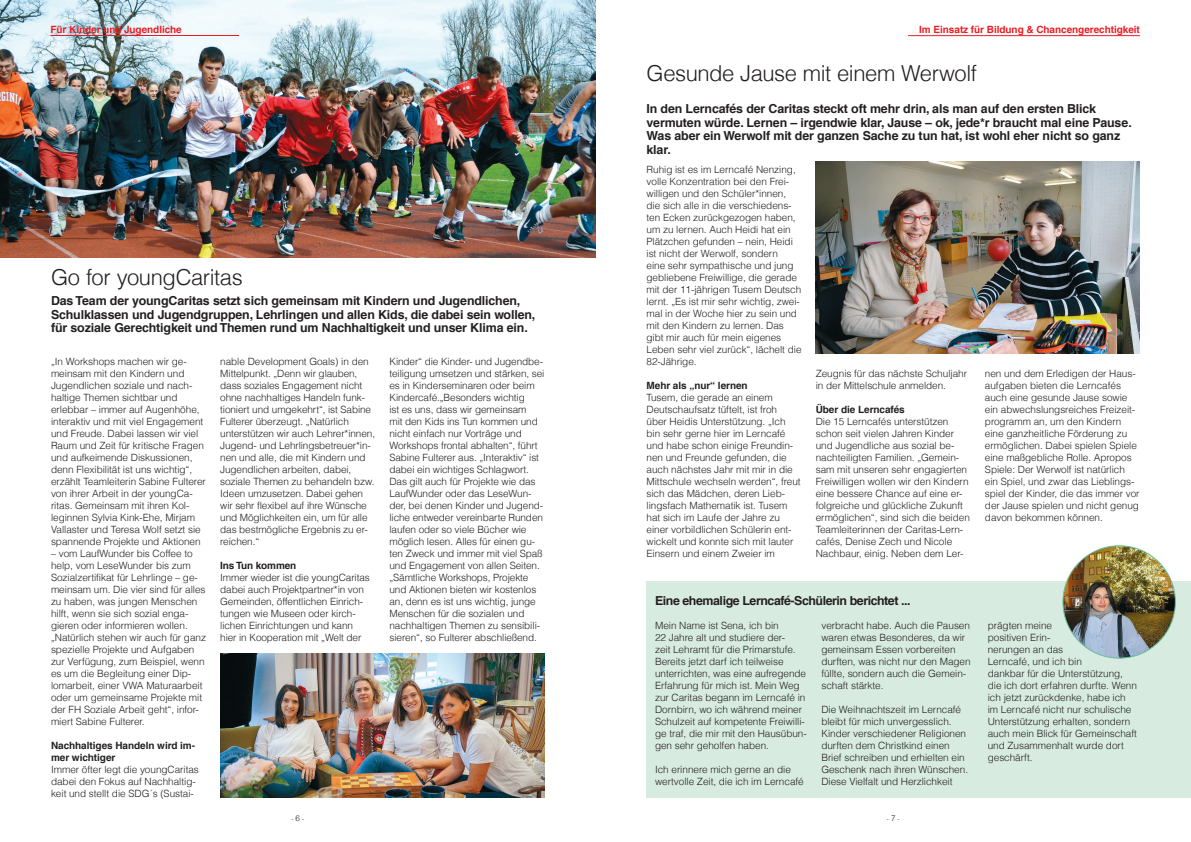
<style>
.page{position:relative;width:1191px;height:842px;background:#fff}
.page>*{position:absolute;margin:0;border:0;box-sizing:border-box;transform-origin:0 0}
.Überschrift{font:300 22px "Helveticafor Caritas";letter-spacing:-.02em;color:#231f20}
.Zwischenüberschrift{font:700 12.4px/13.5px "Helveticafor Caritas";letter-spacing:-.01em;color:#231f20}
.Zwischenüberschrift-2{font:700 12.4px "Helveticafor Caritas";letter-spacing:-.035em;color:#231f20}
.Name_kursiv{font:300 10px/12px "Helveticafor Caritas";letter-spacing:-.005em;color:#231f20}
.Zwischenüberschrift-3{font:300 10px/12px "Helveticafor Caritas";letter-spacing:-.005em;color:#231f20}
.Name_kursiv-2{font:700 10px/12px "Helveticafor Caritas";letter-spacing:-.005em;color:#231f20}
.Fließtext_bold{font:700 10px "Helveticafor Caritas";letter-spacing:-.005em;color:#ec1c23}
.t1{font:300 6px "Helveticafor Caritas";color:#231f20}
.s1{font-size:8px}
</style>
<div class="page">
<img style="left:0;top:0;width:595px;height:257px">
<hr style="left:50px;top:35px;width:189px;height:1px;background:#ec1c23">
<img style="left:220px;top:653px;width:324px;height:144px">
<hr style="left:908px;top:35px;width:232px;height:1px;background:#ec1c23">
<img style="left:815px;top:161px;width:325px;height:192px">
<div style="left:646px;top:581px;width:545px;height:216px;background:#d8ebe1"></div>
<img style="left:1063px;top:546px;width:112px;height:112px;border-radius:56px">
<p class="Fließtext_bold" style="left:50px;top:23px;width:133px">Für Kinder und Jugendliche</p>
<p class="Überschrift" style="left:51px;top:263px;width:193px">Go for youngCaritas</p>
<p class="Zwischenüberschrift" style="left:51px;top:294px;width:486px">Das Team der youngCaritas setzt sich gemeinsam mit Kindern und Jugendlichen,<br>Schulklassen und Jugendgruppen, Lehrlingen und allen Kids, die dabei sein wollen, für soziale Gerechtigkeit und Themen rund um Nachhaltigkeit und unser Klima ein.</p>
<p class="Name_kursiv" style="left:51px;top:356px;width:156px">„In Workshops machen wir ge&shy;meinsam mit den Kindern und<br>Jugendlichen soziale und nach&shy;haltige Themen sichtbar und erlebbar – immer auf Augenhöhe, interaktiv und mit viel Engagement und Freude. Dabei lassen wir viel<br>Raum und Zeit für kritische Fragen und aufkeimende Diskussionen, denn Flexibilität ist uns wichtig“, erzählt Teamleiterin Sabine Fulterer von ihrer Arbeit in der youngCa&shy;ritas. Gemeinsam mit ihren Kol&shy;leginnen Sylvia Kink-Ehe, Mirjam<br>Vallaster und Teresa Wolf setzt sie spannende Projekte und Aktionen</p>
<p class="Name_kursiv" style="left:51px;top:548px;width:156px">– vom LaufWunder bis Coffee to help, vom LeseWunder bis zum<br>Sozialzertifikat für Lehrlinge – ge&shy;meinsam um. Die vier sind für alles zu haben, was jungen Menschen hilft, wenn sie sich sozial enga&shy;gieren oder informieren wollen. „Natürlich stehen wir auch für ganz spezielle Projekte und Aufgaben zur Verfügung, zum Beispiel, wenn es um die Begleitung einer Dip&shy;lomarbeit, einer VWA Maturaarbeit oder um gemeinsame Projekte mit der FH Soziale Arbeit geht“, infor&shy;miert Sabine Fulterer.</p>
<p class="Name_kursiv-2" style="left:51px;top:740px;width:145px">Nachhaltiges Handeln wird im&shy;mer wichtiger</p>
<p class="Name_kursiv" style="left:51px;top:764px;width:149px">Immer öfter legt die youngCaritas dabei den Fokus auf Nachhaltig&shy;keit und stellt die SDG´s (Sustai-</p>
<p class="Name_kursiv" style="left:220px;top:356px;width:156px">nable Development Goals) in den<br>Mittelpunkt. „Denn wir glauben, dass soziales Engagement nicht ohne nachhaltiges Handeln funk&shy;tioniert und umgekehrt“, ist Sabine<br>Fulterer überzeugt. „Natürlich unterstützen wir auch Lehrer*innen,<br>Jugend- und Lehrlingsbetreuer*in&shy;nen und alle, die mit Kindern und<br>Jugendlichen arbeiten, dabei, soziale Themen zu behandeln bzw.<br>Ideen umzusetzen. Dabei gehen wir sehr flexibel auf ihre Wünsche und Möglichkeiten ein, um für alle das bestmögliche Ergebnis zu er&shy;reichen.“</p>
<p class="Name_kursiv-2" style="left:220px;top:560px;width:78px">Ins Tun kommen</p>
<p class="Name_kursiv" style="left:220px;top:572px;width:151px">Immer wieder ist die youngCaritas dabei auch Projektpartner*in von<br>Gemeinden, öffentlichen Einrich&shy;tungen wie Museen oder kirch&shy;lichen Einrichtungen und kann hier in Kooperation mit „Welt der</p>
<p class="Name_kursiv" style="left:389px;top:356px;width:156px">Kinder“ die Kinder- und Jugendbe&shy;teiligung umsetzen und stärken, sei es in Kinderseminaren oder beim Kindercafé.„Besonders wichtig<br>ist es uns, dass wir gemeinsam<br>mit den Kids ins Tun kommen und nicht einfach nur Vorträge und Workshops frontal abhalten“, führt Sabine Fulterer aus. „Interaktiv“ ist dabei ein wichtiges Schlagwort.<br>Das gilt auch für Projekte wie das LaufWunder oder das LeseWun&shy;der, bei denen Kinder und Jugend&shy;liche entweder vereinbarte Runden laufen oder so viele Bücher wie möglich lesen. Alles für einen gu&shy;ten Zweck und immer mit viel Spaß und Engagement von allen Seiten.</p>
<p class="Name_kursiv" style="left:389px;top:572px;width:152px">„Sämtliche Workshops, Projekte und Aktionen bieten wir kostenlos an, denn es ist uns wichtig, junge Menschen für die sozialen und nachhaltigen Themen zu sensibili&shy;sieren“, so Fulterer abschließend.</p>
<p class="Fließtext_bold" style="left:919px;top:23px;width:222px">Im Einsatz für Bildung &amp; Chancengerechtigkeit</p>
<p class="Überschrift" style="left:646px;top:59px;width:332px">Gesunde Jause mit einem Werwolf</p>
<p class="Zwischenüberschrift" style="left:646px;top:102px;width:487px">In den Lerncafés der Caritas steckt oft mehr drin, als man auf den ersten Blick vermuten würde. Lernen – irgendwie klar, Jause – ok, jede*r braucht mal eine Pause.<br>Was aber ein Werwolf mit der ganzen Sache zu tun hat, ist wohl eher nicht so ganz klar.</p>
<p class="Name_kursiv" style="left:646px;top:164px;width:156px">Ruhig ist es im Lerncafé Nenzing, volle Konzentration bei den Frei&shy;willigen und den Schüler*innen, die sich alle in die verschiedens&shy;ten Ecken zurückgezogen haben, um zu lernen. Auch Heidi hat ein<br>Plätzchen gefunden – nein, Heidi ist nicht der Werwolf, sondern<br>eine sehr sympathische und jung gebliebene Freiwillige, die gerade mit der 11-jährigen Tusem Deutsch lernt. „Es ist mir sehr wichtig, zwei&shy;mal in der Woche hier zu sein und mit den Kindern zu lernen. Das gibt mir auch für mein eigenes<br>Leben sehr viel zurück“, lächelt die<br>82-Jährige.</p>
<p class="Name_kursiv-2" style="left:646px;top:380px;width:103px">Mehr als „nur“ lernen</p>
<p class="Name_kursiv" style="left:646px;top:392px;width:156px">Tusem, die gerade an einem<br>Deutschaufsatz tüftelt, ist froh<br>über Heidis Unterstützung. „Ich bin sehr gerne hier im Lerncafé und habe schon einige Freundin&shy;nen und Freunde gefunden, die auch nächstes Jahr mit mir in die<br>Mittschule wechseln werden“, freut sich das Mädchen, deren Lieb&shy;lingsfach Mathematik ist. Tusem hat sich im Laufe der Jahre zu einer vorbildlichen Schülerin ent&shy;wickelt und konnte sich mit lauter<br>Einsern und einem Zweier im</p>
<p class="Name_kursiv" style="left:815px;top:368px;width:153px">Zeugnis für das nächste Schuljahr in der Mittelschule anmelden.</p>
<p class="Name_kursiv-2" style="left:815px;top:404px;width:91px">Über die Lerncafés</p>
<p class="Name_kursiv" style="left:815px;top:416px;width:156px">Die 15 Lerncafés unterstützen schon seit vielen Jahren Kinder und Jugendliche aus sozial be&shy;nachteiligten Familien. „Gemein&shy;sam mit unseren sehr engagierten Freiwilligen wollen wir den Kindern eine bessere Chance auf eine er&shy;folgreiche und glückliche Zukunft ermöglichen“, sind sich die beiden Teamleiterinnen der Caritas-Lern&shy;cafés, Denise Zech und Nicole Nachbaur, einig. Neben dem Ler-</p>
<p class="Name_kursiv" style="left:985px;top:368px;width:156px">nen und dem Erledigen der Haus&shy;aufgaben bieten die Lerncafés auch eine gesunde Jause sowie ein abwechslungsreiches Freizeit&shy;programm an, um den Kindern eine ganzheitliche Förderung zu ermöglichen. Dabei spielen Spiele eine maßgebliche Rolle. Apropos<br>Spiele: Der Werwolf ist natürlich ein Spiel, und zwar das Lieblings&shy;spiel der Kinder, die das immer vor der Jause spielen und nicht genug davon bekommen können.</p>
<p class="Zwischenüberschrift-2" style="left:655px;top:593px;width:257px">Eine ehemalige Lerncafé-Schülerin berichtet ...</p>
<p class="Zwischenüberschrift-3" style="left:655px;top:620px;width:153px">Mein Name ist Sena, ich bin<br>22 Jahre alt und studiere der-<br>zeit Lehramt für die Primarstufe.<br>Bereits jetzt darf ich teilweise unterrichten, was eine aufregende<br>Erfahrung für mich ist. Mein Weg zur Caritas begann im Lerncafé in<br>Dornbirn, wo ich während meiner<br>Schulzeit auf kompetente Freiwilli&shy;ge traf, die mir mit den Hausübun&shy;gen sehr geholfen haben.</p>
<p class="Name_kursiv" style="left:655px;top:764px;width:150px">Ich erinnere mich gerne an die wertvolle Zeit, die ich im Lerncafé</p>
<p class="Name_kursiv" style="left:821px;top:620px;width:151px">verbracht habe. Auch die Pausen waren etwas Besonderes, da wir gemeinsam Essen vorbereiten durften, was nicht nur den Magen füllte, sondern auch die Gemein&shy;schaft stärkte.</p>
<p class="Name_kursiv" style="left:821px;top:704px;width:148px">Die Weihnachtszeit im Lerncafé bleibt für mich unvergesslich.<br>Kinder verschiedener Religionen durften dem Christkind einen<br>Brief schreiben und erhielten ein<br>Geschenk nach ihren Wünschen.<br>Diese Vielfalt und Herzlichkeit</p>
<p class="Name_kursiv" style="left:987px;top:620px;width:151px">prägten meine<br>positiven Erin-<br>nerungen an das<br>Lerncafé, und ich bin<br>dankbar für die Unterstützung, die ich dort erfahren durfte. Wenn ich jetzt zurückdenke, habe ich im Lerncafé nicht nur schulische<br>Unterstützung erhalten, sondern auch mein Blick für Gemeinschaft und Zusammenhalt wurde dort geschärft.</p>
<p class="t1" style="left:291px;top:815px;width:14px">- <span class="s1">6</span> -</p>
<p class="t1" style="left:887px;top:815px;width:14px">- <span class="s1">7</span> -</p>
</div>
